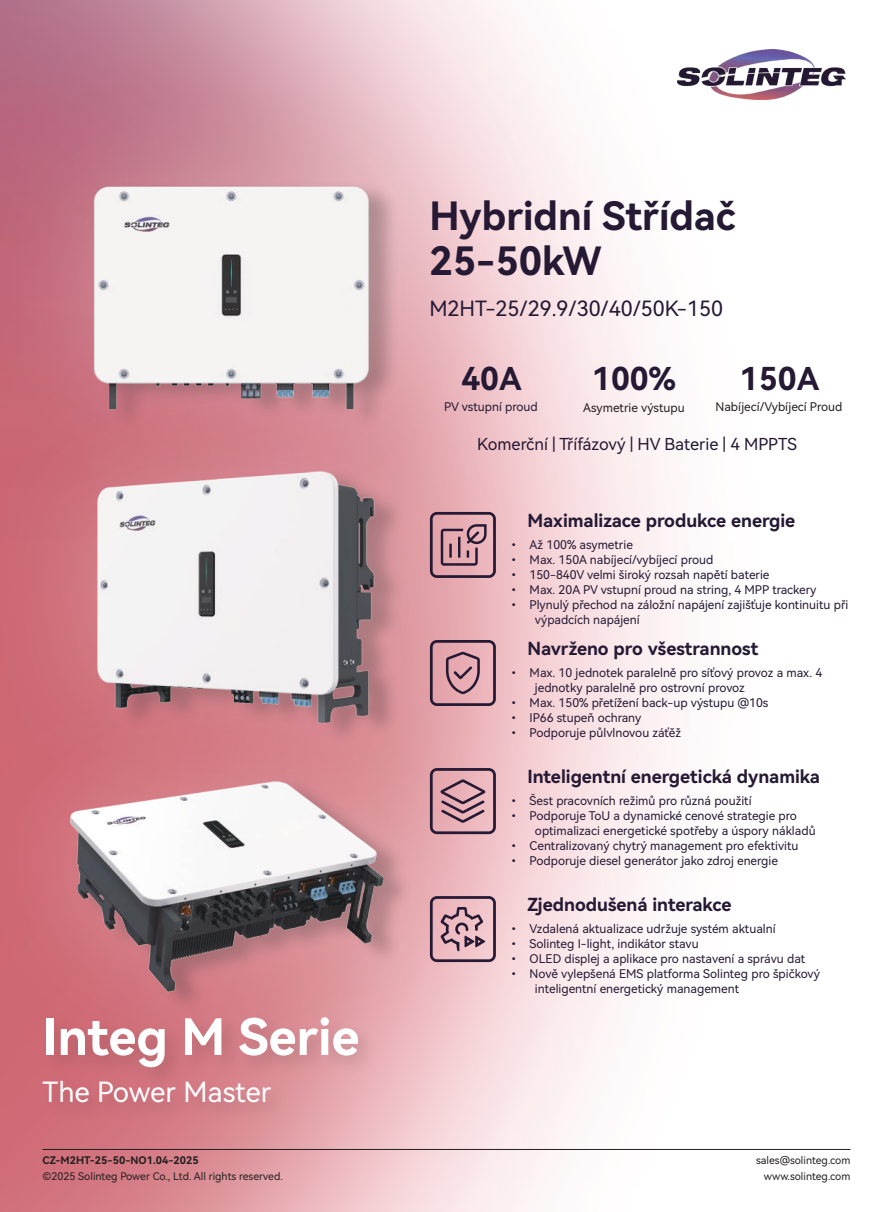
<style>
.page{position:relative;width:893px;height:1212px;background:#fff}
.page>*{position:absolute;margin:0;border:0;box-sizing:border-box;transform-origin:0 0}
.t1{font:50.1px "Harmony OS Sans Bold";color:#fff}
.t2{font:39px/45.8px "Harmony OS Sans Bold";color:#251934}
.t3{font:31.5px "Harmony OS Sans Bold";color:#251934}
.t4{font:27.9px "Harmony OS Sans SC";color:#fff}
.t5{font:21px "Harmony OS Sans";color:#251934}
.t6{font:18px "Harmony OS Sans Bold";color:#251934}
.t7{font:16.5px "Harmony OS Sans";color:#251934}
.t8{font:12px/15px "Harmony OS Sans";color:#251934}
.t9{font:12px "Harmony OS Sans";color:#241f1f}
.t10{font:10.5px "Harmony OS Sans";color:#241f1f}
.t11{font:10.5px "Harmony OS Sans Bold";color:#241f1f}
</style>
<div class="page">
<img style="left:0;top:0;width:851px;height:1212px">
<hr style="left:43px;top:1149px;width:807px;height:1px;background:#241f1f">
<div style="left:0;top:669px;width:492px;height:425px;background:#fff;opacity:.3"></div>
<img style="left:21px;top:829px;width:389px;height:183px">
<div style="left:0;top:357px;width:489px;height:472px;background:#fff;opacity:.3"></div>
<img style="left:31px;top:507px;width:379px;height:234px">
<div style="left:0;top:73px;width:482px;height:434px;background:#fff;opacity:.3"></div>
<img style="left:31px;top:147px;width:379px;height:282px">
<svg style="left:430px;top:896px;width:66px;height:66px;background:#b8929d"></svg>
<svg style="left:430px;top:768px;width:66px;height:66px;background:#b58994"></svg>
<svg style="left:430px;top:640px;width:66px;height:66px;background:#ba8994"></svg>
<svg style="left:430px;top:512px;width:66px;height:66px;background:#b18490"></svg>
<div style="left:39px;top:1013px;width:340px;height:110px;background:#241f1f;opacity:.15"></div>
<div style="left:659px;top:30px;width:205px;height:89px;background:#fff"></div>
<img style="left:677px;top:49px;width:168px;height:51px">
<h2 class="t2" style="left:429px;top:191px;width:308px">Hybridní Střídač<br>25-50kW</h2>
<h3 class="t5" style="left:429px;top:294px;width:295px">M2HT-25/29.9/30/40/50K-150</h3>
<h3 class="t3" style="left:461px;top:357px;width:62px">40A</h3>
<p class="t8" style="left:444px;top:399px;width:95px">PV vstupní proud</p>
<h3 class="t3" style="left:592px;top:357px;width:85px">100%</h3>
<p class="t9" style="left:583px;top:399px;width:103px">Asymetrie výstupu</p>
<h3 class="t3" style="left:740px;top:357px;width:81px">150A</h3>
<p class="t9" style="left:715px;top:398px;width:129px">Nabíjecí/Vybíjecí Proud</p>
<h3 class="t7" style="left:477px;top:433px;width:321px">Komerční | Třífázový | HV Baterie | 4 MPPTS</h3>
<h3 class="t6" style="left:527px;top:508px;width:269px">Maximalizace produkce energie</h3>
<p class="t8" style="left:508px;top:537px;width:126px">• Až 100% asymetrie</p>
<p class="t8" style="left:508px;top:552px;width:207px">• Max. 150A nabíjecí/vybíjecí proud</p>
<p class="t8" style="left:508px;top:567px;width:263px">• 150-840V velmi široký rozsah napětí baterie</p>
<p class="t8" style="left:508px;top:582px;width:310px">• Max. 20A PV vstupní proud na string, 4 MPP trackery</p>
<p class="t8" style="left:535px;top:597px;width:315px;text-indent:-27px">• Plynulý přechod na záložní napájení zajišťuje kontinuitu při výpadcích napájení</p>
<h3 class="t6" style="left:527px;top:636px;width:232px">Navrženo pro všestrannost</h3>
<p class="t8" style="left:535px;top:665px;width:289px;text-indent:-27px">• Max. 10 jednotek paralelně pro síťový provoz a max. 4 jednotky paralelně pro ostrovní provoz</p>
<p class="t8" style="left:508px;top:695px;width:262px">• Max. 150% přetížení back-up výstupu @10s</p>
<p class="t8" style="left:508px;top:710px;width:135px">• IP66 stupeň ochrany</p>
<p class="t8" style="left:508px;top:725px;width:175px">• Podporuje půlvlnovou záťěž</p>
<h3 class="t6" style="left:527px;top:764px;width:294px">Inteligentní energetická dynamika</h3>
<p class="t8" style="left:508px;top:793px;width:245px">• Šest pracovních režimů pro různá použití</p>
<p class="t8" style="left:535px;top:808px;width:282px;text-indent:-27px">• Podporuje ToU a dynamické cenové strategie pro optimalizaci energetické spotřeby a úspory nákladů</p>
<p class="t8" style="left:508px;top:838px;width:292px">• Centralizovaný chytrý management pro efektivitu</p>
<p class="t8" style="left:508px;top:853px;width:272px">• Podporuje diesel generátor jako zdroj energie</p>
<h1 class="t1" style="left:43px;top:1002px;width:318px">Integ M Serie</h1>
<h3 class="t4" style="left:43px;top:1072px;width:230px">The Power Master</h3>
<h3 class="t6" style="left:527px;top:892px;width:206px">Zjednodušená interakce</h3>
<p class="t8" style="left:508px;top:921px;width:269px">• Vzdalená aktualizace udržuje systém aktualní</p>
<p class="t8" style="left:508px;top:936px;width:192px">• Solinteg I-light, indikátor stavu</p>
<p class="t8" style="left:508px;top:951px;width:299px">• OLED displej a aplikace pro nastavení a správu dat</p>
<p class="t8" style="left:535px;top:966px;width:287px;text-indent:-27px">• Nově vylepšená EMS platforma Solinteg pro špičkový inteligentní energetický management</p>
<p class="t11" style="left:43px;top:1153px;width:158px">CZ-M2HT-25-50-NO1.04-2025</p>
<p class="t10" style="left:756px;top:1153px;width:96px">sales@solinteg.com</p>
<p class="t10" style="left:43px;top:1168px;width:242px">©2025 Solinteg Power Co., Ltd. All rights reserved.</p>
<p class="t10" style="left:764px;top:1168px;width:88px">www.solinteg.com</p>
</div>
